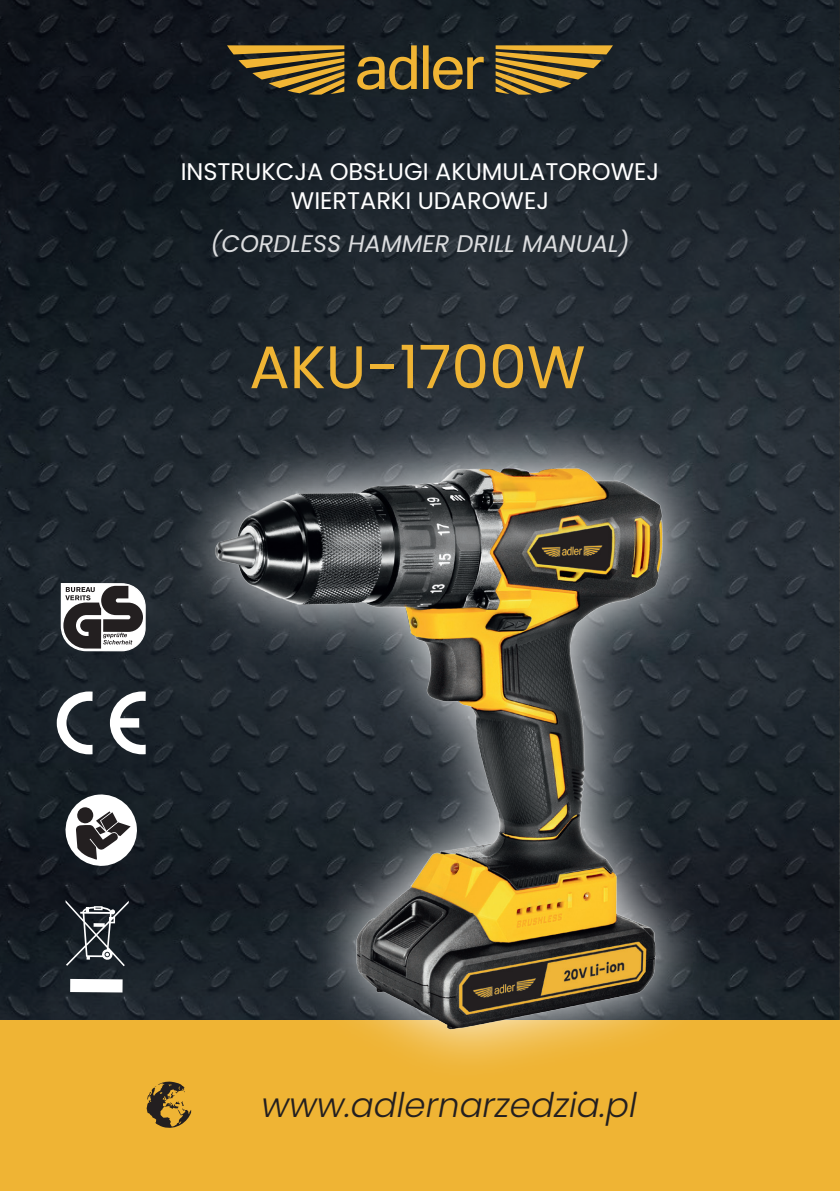
<style>
.page{position:relative;width:840px;height:1191px;background:#fff}
.page>*{position:absolute;margin:0;border:0;box-sizing:border-box;transform-origin:0 0}
.t1{font:60px "Poppins";color:#efb434}
.t2{font:italic 300 34px "Poppins";color:#231f20}
.t3{font:24px/28.8px "Poppins";color:#fff;text-align:center}
.t4{font:italic 24px "Poppins";color:#dcdddf}
</style>
<div class="page">
<img style="left:0;top:0;width:837px;height:1020px">
<div style="left:0;top:1020px;width:839px;height:171px;background:#efb434"></div>
<svg style="left:162px;top:411px;width:557px;height:653px;background:#353730"></svg>
<img style="left:193px;top:425px;width:524px;height:636px">
<svg style="left:57px;top:691px;width:89px;height:63px"></svg>
<svg style="left:64px;top:793px;width:74px;height:74px"></svg>
<svg style="left:61px;top:583px;width:85px;height:68px"></svg>
<svg style="left:65px;top:900px;width:64px;height:92px"></svg>
<svg style="left:146px;top:1081px;width:45px;height:47px"></svg>
<svg style="left:357px;top:45px;width:126px;height:45px;background:#64552c"></svg>
<svg style="left:495px;top:45px;width:117px;height:50px;background:#82692e"></svg>
<svg style="left:227px;top:45px;width:117px;height:50px;background:#7e652a"></svg>
<p class="t3" style="left:180px;top:158px;width:480px">INSTRUKCJA OBSŁUGI AKUMULATOROWEJ<br>WIERTARKI UDAROWEJ</p>
<p class="t4" style="left:210px;top:229px;width:420px">(CORDLESS HAMMER DRILL MANUAL)</p>
<h1 class="t1" style="left:249px;top:332px;width:337px">AKU-1700W</h1>
<h2 class="t2" style="left:261px;top:1085px;width:376px">www.adlernarzedzia.pl</h2>
</div>
